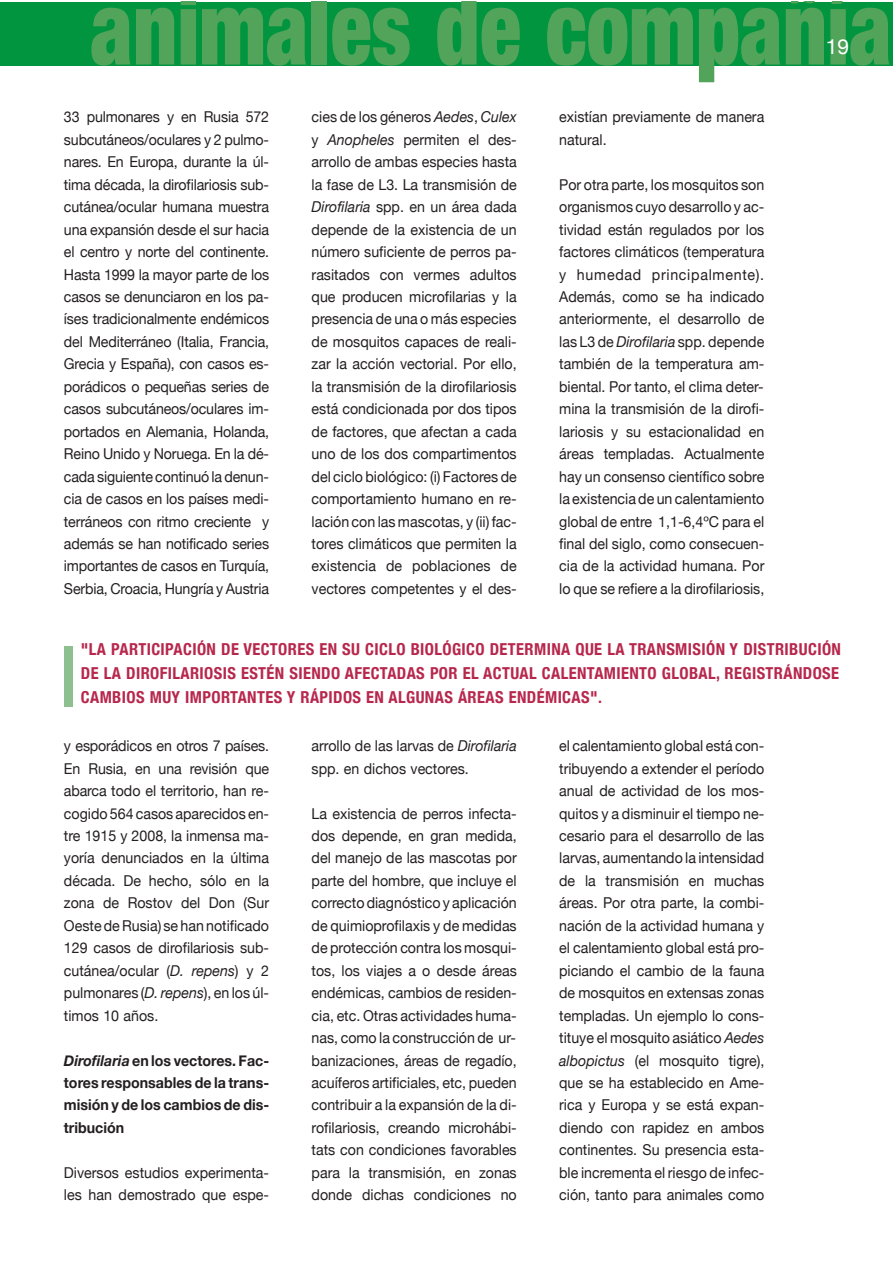
<style>
.page{position:relative;width:893px;height:1263px;background:#fff}
.page>*{position:absolute;margin:0;border:0;box-sizing:border-box;transform-origin:0 0}
.t1{font:900 condensed 102.45px "Helvetica Neue";color:#52a45a;scale:.83 1}
.t2{font:21px "Helvetica Neue";color:#fff}
.t3{font:700 condensed 16.5px/24px "Helvetica Neue";letter-spacing:.025em;color:#b7274c;text-align:justify}
.t4{font:15px/22.5px "Helvetica Neue";color:#231f20;text-align:justify;scale:.95 1}
.t5{font:700 15px/22.5px "Helvetica Neue";color:#231f20;text-align:justify;scale:.95 1}
.s1{font-style:italic}
</style>
<div class="page">
<div style="left:0;top:2px;width:893px;height:64px;background:#01953f"></div>
<div style="left:64px;top:646px;width:8px;height:60px;background:#8ebf8e"></div>
<h1 class="t1" style="left:90px;top:-35px;width:967px">animales de compañía</h1>
<h2 class="t2" style="left:826px;top:34px;width:25px">19</h2>
<p class="t4" style="left:64px;top:106px;width:217px">33 pulmonares y en Rusia 572 subcutáneos/oculares y 2 pulmo&shy;nares. En Europa, durante la úl&shy;tima década, la dirofilariosis sub&shy;cutánea/ocular humana muestra una expansión desde el sur hacia el centro y norte del continente.<br>Hasta 1999 la mayor parte de los casos se denunciaron en los pa&shy;íses tradicionalmente endémicos del Mediterráneo (Italia, Francia, Grecia y España), con casos es&shy;porádicos o pequeñas series de casos subcutáneos/oculares im&shy;portados en Alemania, Holanda, Reino Unido y Noruega. En la dé&shy;cada siguiente continuó la denun&shy;cia de casos en los países medi&shy;terráneos con ritmo creciente y además se han notificado series importantes de casos en Turquía, Serbia, Croacia, Hungría y Austria</p>
<p class="t4" style="left:312px;top:106px;width:217px">cies de los géneros <span class="s1">Aedes</span>, <span class="s1">Culex </span>y <span class="s1">Anopheles</span> permiten el des&shy;arrollo de ambas especies hasta la fase de L3. La transmisión de <span class="s1">Dirofilaria</span> spp. en un área dada depende de la existencia de un número suficiente de perros pa&shy;rasitados con vermes adultos que producen microfilarias y la presencia de una o más especies de mosquitos capaces de reali&shy;zar la acción vectorial. Por ello, la transmisión de la dirofilariosis está condicionada por dos tipos de factores, que afectan a cada uno de los dos compartimentos del ciclo biológico: (i) Factores de comportamiento humano en re&shy;lación con las mascotas, y (ii) fac&shy;tores climáticos que permiten la existencia de poblaciones de vectores competentes y el des-</p>
<p class="t4" style="left:559px;top:106px;width:217px">existían previamente de manera natural.</p>
<p class="t4" style="left:559px;top:173px;width:217px">Por otra parte, los mosquitos son organismos cuyo desarrollo y ac&shy;tividad están regulados por los factores climáticos (temperatura y humedad principalmente).<br>Además, como se ha indicado anteriormente, el desarrollo de las L3 de <span class="s1">Dirofilaria</span> spp. depende también de la temperatura am&shy;biental. Por tanto, el clima deter&shy;mina la transmisión de la dirofi&shy;lariosis y su estacionalidad en áreas templadas. Actualmente hay un consenso científico sobre la existencia de un calentamiento global de entre 1,1-6,4ºC para el final del siglo, como consecuen&shy;cia de la actividad humana. Por lo que se refiere a la dirofilariosis,</p>
<p class="t3" style="left:81px;top:637px;width:761px">"LA PARTICIPACIÓN DE VECTORES EN SU CICLO BIOLÓGICO DETERMINA QUE LA TRANSMISIÓN Y DISTRIBUCIÓN DE LA DIROFILARIOSIS ESTÉN SIENDO AFECTADAS POR EL ACTUAL CALENTAMIENTO GLOBAL, REGISTRÁNDOSE CAMBIOS MUY IMPORTANTES Y RÁPIDOS EN ALGUNAS ÁREAS ENDÉMICAS".</p>
<p class="t4" style="left:64px;top:734px;width:217px">y esporádicos en otros 7 países.<br>En Rusia, en una revisión que abarca todo el territorio, han re&shy;cogido 564 casos aparecidos en&shy;tre 1915 y 2008, la inmensa ma&shy;yoría denunciados en la última década. De hecho, sólo en la zona de Rostov del Don (Sur Oeste de Rusia) se han notificado 129 casos de dirofilariosis sub&shy;cutánea/ocular (<span class="s1">D. repens</span>) y 2 pulmonares (<span class="s1">D. repens</span>), en los úl&shy;timos 10 años.</p>
<p class="t5" style="left:64px;top:1049px;width:217px"><span class="s1">Dirofilaria</span> en los vectores. Fac&shy;tores responsables de la trans&shy;misión y de los cambios de dis&shy;tribución</p>
<p class="t4" style="left:64px;top:1161px;width:217px">Diversos estudios experimenta&shy;les han demostrado que espe-</p>
<p class="t4" style="left:312px;top:734px;width:217px">arrollo de las larvas de <span class="s1">Dirofilaria </span>spp. en dichos vectores.</p>
<p class="t4" style="left:312px;top:802px;width:217px">La existencia de perros infecta&shy;dos depende, en gran medida, del manejo de las mascotas por parte del hombre, que incluye el correcto diagnóstico y aplicación de quimioprofilaxis y de medidas de protección contra los mosqui&shy;tos, los viajes a o desde áreas endémicas, cambios de residen&shy;cia, etc. Otras actividades huma&shy;nas, como la construcción de ur&shy;banizaciones, áreas de regadío, acuíferos artificiales, etc, pueden contribuir a la expansión de la di&shy;rofilariosis, creando microhábi&shy;tats con condiciones favorables para la transmisión, en zonas donde dichas condiciones no</p>
<p class="t4" style="left:559px;top:734px;width:217px">el calentamiento global está con&shy;tribuyendo a extender el período anual de actividad de los mos&shy;quitos y a disminuir el tiempo ne&shy;cesario para el desarrollo de las larvas, aumentando la intensidad de la transmisión en muchas áreas. Por otra parte, la combi&shy;nación de la actividad humana y el calentamiento global está pro&shy;piciando el cambio de la fauna de mosquitos en extensas zonas templadas. Un ejemplo lo cons&shy;tituye el mosquito asiático <span class="s1">Aedes albopictus</span> (el mosquito tigre), que se ha establecido en Ame&shy;rica y Europa y se está expan&shy;diendo con rapidez en ambos continentes. Su presencia esta&shy;ble incrementa el riesgo de infec&shy;ción, tanto para animales como</p>
</div>
